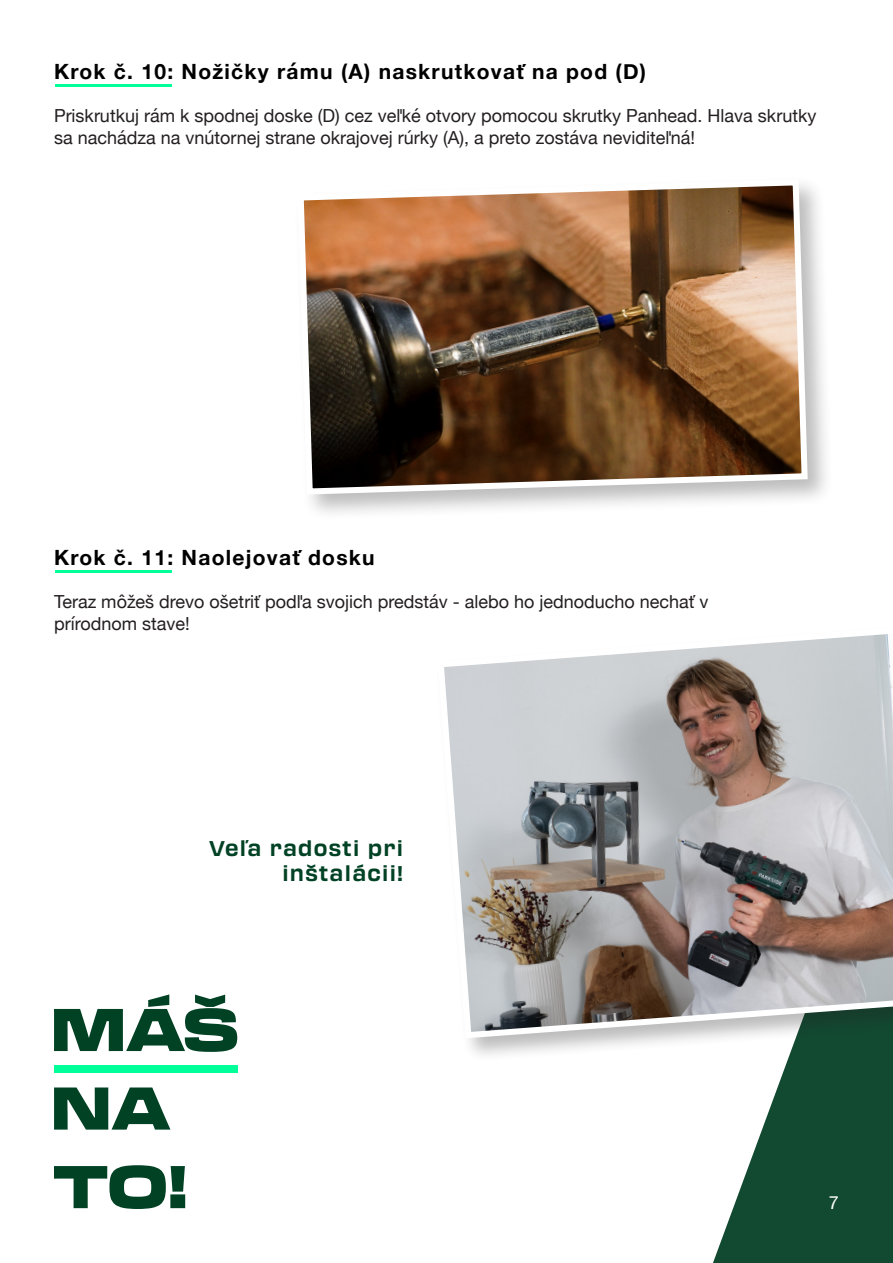
<style>
.page{position:relative;width:893px;height:1263px;background:#fff}
.page>*{position:absolute;margin:0;border:0;box-sizing:border-box;transform-origin:0 0}
.t1{font:700 21px "Helvetica Neue";letter-spacing:.06em;color:#000001}
.t2{font:700 21px/25.2px "Transducer";letter-spacing:.06em;color:#014124;text-align:right}
.t3{font:18px/21.6px "Helvetica Neue";color:#231f20}
.t4{font:18px "Helvetica Neue";color:#fff}
</style>
<div class="page">
<svg style="left:713px;top:1062px;width:180px;height:201px;fill:#124931"></svg>
<svg style="left:54px;top:994px;width:183px;height:58px"></svg>
<svg style="left:54px;top:1087px;width:116px;height:42px"></svg>
<svg style="left:54px;top:1165px;width:131px;height:44px"></svg>
<div style="left:434px;top:619px;width:459px;height:443px;background:#231f20;opacity:.3"></div>
<svg style="left:434px;top:619px;width:459px;height:422px;background:#afacab"></svg>
<div style="left:294px;top:176px;width:540px;height:345px;background:#231f20;opacity:.3"></div>
<img style="left:295px;top:176px;width:516px;height:322px">
<hr style="left:55px;top:84px;width:117px;height:3px;background:#0f9">
<hr style="left:55px;top:570px;width:117px;height:3px;background:#0f9">
<div style="left:54px;top:1065px;width:183px;height:8px;background:#0f9"></div>
<p class="t1" style="left:54px;top:55px;width:594px">Krok č. 10: Nožičky rámu (A) naskrutkovať na pod (D)</p>
<p class="t3" style="left:54px;top:106px;width:764px">Priskrutkuj rám k spodnej doske (D) cez veľké otvory pomocou skrutky Panhead. Hlava skrutky sa nachádza na vnútornej strane okrajovej rúrky (A), a preto zostáva neviditeľná!</p>
<p class="t1" style="left:54px;top:541px;width:322px">Krok č. 11: Naolejovať dosku</p>
<p class="t3" style="left:54px;top:592px;width:656px">Teraz môžeš drevo ošetriť podľa svojich predstáv - alebo ho jednoducho nechať v prírodnom stave!</p>
<p class="t2" style="left:209px;top:835px;width:196px">Veľa radosti pri inštalácii!</p>
<p class="t4" style="left:829px;top:1189px;width:12px">7</p>
</div>
